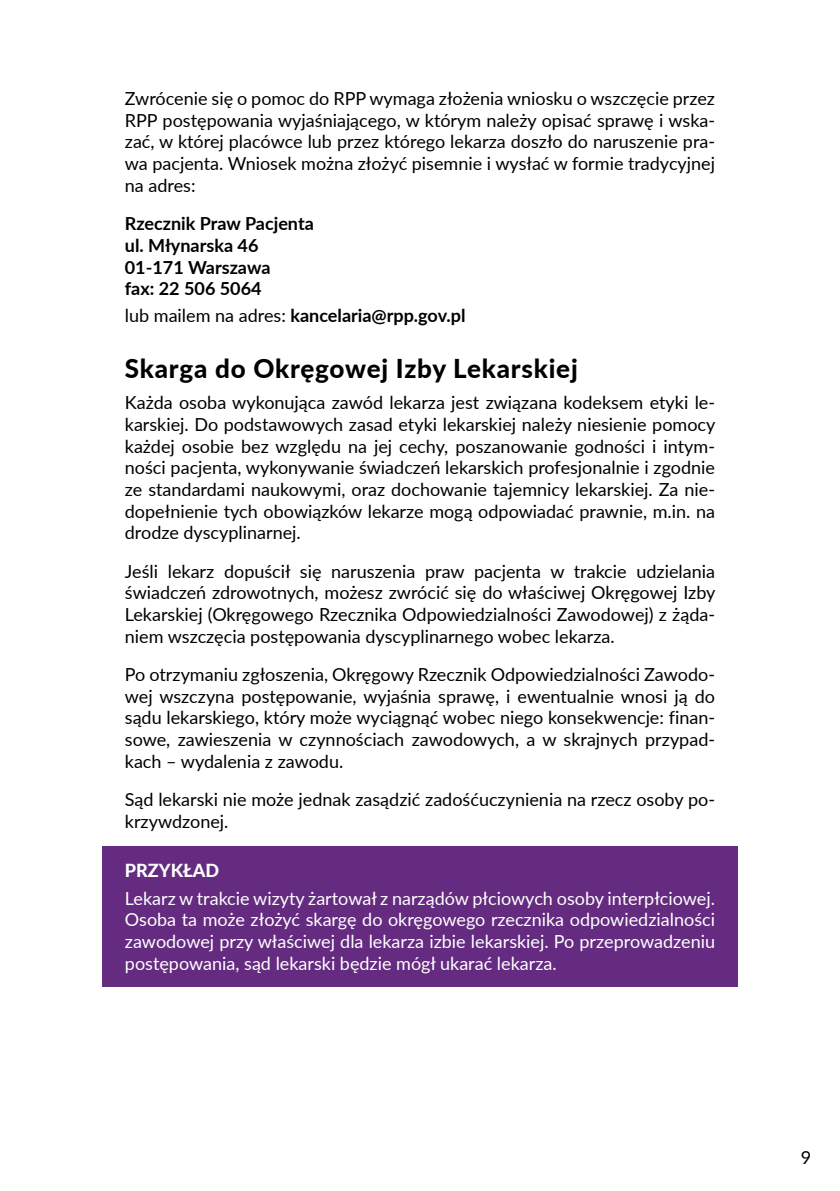
<style>
.page{position:relative;width:840px;height:1191px;background:#fff}
.page>*{position:absolute;margin:0;border:0;box-sizing:border-box;transform-origin:0 0}
.t1{font:800 26px "Lato";letter-spacing:.03em;color:#000}
.t2{font:18px/21.6px "Lato";color:#000;text-align:justify}
.t3{font:18px/21.6px "Lato";color:#fff;text-align:justify}
.t4{font:700 18px/21.6px "Lato";color:#000}
.t5{font:800 18px "Lato";color:#fff}
.s1{font-weight:400}
</style>
<div class="page">
<div style="left:102px;top:846px;width:635px;height:140px;background:#642b80"></div>
<p class="t2" style="left:125px;top:87px;width:591px">Zwrócenie się o pomoc do RPP wymaga złożenia wniosku o wszczęcie przez RPP postępowania wyjaśniającego, w którym należy opisać sprawę i wska&shy;zać, w której placówce lub przez którego lekarza doszło do naruszenie pra&shy;wa pacjenta. Wniosek można złożyć pisemnie i wysłać w formie tradycyjnej na adres:</p>
<p class="t4" style="left:125px;top:212px;width:190px">Rzecznik Praw Pacjenta ul. Młynarska 46<br>01-171 Warszawa<br>fax: 22 506 5064</p>
<p class="t4" style="left:125px;top:304px;width:342px"><span class="s1">lub mailem na adres:</span> kancelaria@rpp.gov.pl</p>
<h1 class="t1" style="left:125px;top:349px;width:454px">Skarga do Okręgowej Izby Lekarskiej</h1>
<p class="t2" style="left:125px;top:391px;width:592px">Każda osoba wykonująca zawód lekarza jest związana kodeksem etyki le&shy;karskiej. Do podstawowych zasad etyki lekarskiej należy niesienie pomocy każdej osobie bez względu na jej cechy, poszanowanie godności i intym&shy;ności pacjenta, wykonywanie świadczeń lekarskich profesjonalnie i zgodnie ze standardami naukowymi, oraz dochowanie tajemnicy lekarskiej. Za nie&shy;dopełnienie tych obowiązków lekarze mogą odpowiadać prawnie, m.in. na drodze dyscyplinarnej.</p>
<p class="t2" style="left:125px;top:559px;width:592px">Jeśli lekarz dopuścił się naruszenia praw pacjenta w trakcie udzielania świadczeń zdrowotnych, możesz zwrócić się do właściwej Okręgowej Izby Lekarskiej (Okręgowego Rzecznika Odpowiedzialności Zawodowej) z żąda&shy;niem wszczęcia postępowania dyscyplinarnego wobec lekarza.</p>
<p class="t2" style="left:125px;top:663px;width:591px">Po otrzymaniu zgłoszenia, Okręgowy Rzecznik Odpowiedzialności Zawodo&shy;wej wszczyna postępowanie, wyjaśnia sprawę, i ewentualnie wnosi ją do sądu lekarskiego, który może wyciągnąć wobec niego konsekwencje: finan&shy;sowe, zawieszenia w czynnościach zawodowych, a w skrajnych przypad&shy;kach – wydalenia z zawodu.</p>
<p class="t2" style="left:125px;top:788px;width:591px">Sąd lekarski nie może jednak zasądzić zadośćuczynienia na rzecz osoby po&shy;krzywdzonej.</p>
<p class="t5" style="left:125px;top:857px;width:96px">PRZYKŁAD</p>
<p class="t3" style="left:125px;top:886px;width:591px">Lekarz w trakcie wizyty żartował z narządów płciowych osoby interpłciowej.<br>Osoba ta może złożyć skargę do okręgowego rzecznika odpowiedzialności zawodowej przy właściwej dla lekarza izbie lekarskiej. Po przeprowadzeniu postępowania, sąd lekarski będzie mógł ukarać lekarza.</p>
<p class="t2" style="left:800px;top:1147px;width:12px">9</p>
</div>
